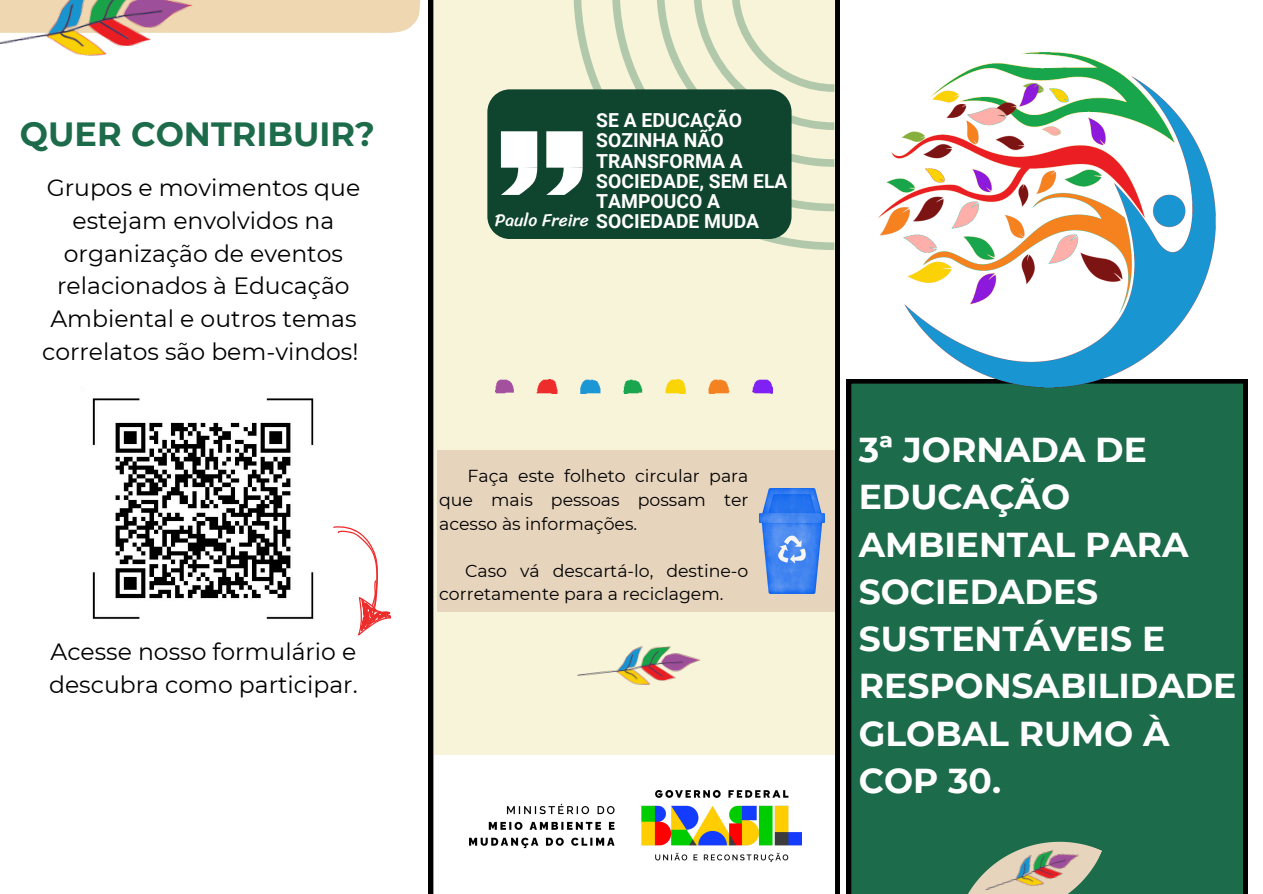
<style>
.page{position:relative;width:1263px;height:894px;background:#fff}
.page>*{position:absolute;margin:0;border:0;box-sizing:border-box;transform-origin:0 0}
.t1{font:700 34.5px/47.2px "Montserrat";color:#fff}
.t2{font:700 33.45px "Montserrat";color:#1c6b4a}
.t3{font:23.55px/32.7px "Montserrat";color:#000;text-align:center}
.t4{font:700 19.35px/20.2px "Roboto";color:#fff}
.t5{font:17.55px "Sriracha";color:#fff}
.t6{font:17.4px/23.7px "Montserrat";color:#000;text-align:justify}
</style>
<div class="page">
<div style="left:429px;top:0;width:410px;height:893px;background:#f8f4d9"></div>
<svg style="left:573px;top:0;width:261px;height:250px;fill:#f8f4d9"></svg>
<svg style="left:612px;top:0;width:222px;height:211px;fill:#f8f4d9"></svg>
<svg style="left:656px;top:0;width:178px;height:167px"></svg>
<div style="left:487px;top:89px;width:304px;height:150px;background:#0f442e"></div>
<div style="left:501px;top:131px;width:36px;height:37px;background:#fff"></div>
<svg style="left:501px;top:167px;width:36px;height:28px"></svg>
<div style="left:546px;top:131px;width:37px;height:37px;background:#fff"></div>
<svg style="left:546px;top:167px;width:37px;height:28px"></svg>
<div style="left:847px;top:379px;width:400px;height:514px;background:#1c6b4a"></div>
<svg style="left:333px;top:526px;width:59px;height:110px"></svg>
<div style="left:0;top:0;width:421px;height:33px;background:#efd8b1"></div>
<img style="left:0;top:0;width:201px;height:56px">
<div style="left:437px;top:450px;width:397px;height:162px;background:#e6d4bd"></div>
<img style="left:759px;top:488px;width:65px;height:105px">
<div style="left:434px;top:754px;width:400px;height:139px;background:#fff"></div>
<img style="left:469px;top:790px;width:332px;height:71px">
<div style="left:962px;top:807px;width:140px;height:86px;background:#1c6b4a"></div>
<img style="left:979px;top:839px;width:107px;height:54px">
<img style="left:495px;top:379px;width:277px;height:14px">
<img style="left:575px;top:638px;width:128px;height:50px">
<img style="left:92px;top:398px;width:222px;height:221px">
<img style="left:859px;top:52px;width:376px;height:356px">
<h2 class="t2" style="left:20px;top:113px;width:356px">QUER CONTRIBUIR?</h2>
<h3 class="t3" style="left:42px;top:171px;width:320px">Grupos e movimentos que estejam envolvidos na organização de eventos relacionados à Educação<br>Ambiental e outros temas correlatos são bem-vindos!</h3>
<p class="t3" style="left:49px;top:635px;width:310px;text-align:left">Acesse nosso formulário e descubra como participar.</p>
<p class="t5" style="left:495px;top:210px;width:95px">Paulo Freire</p>
<p class="t4" style="left:596px;top:110px;width:193px">SE A EDUCAÇÃO<br>SOZINHA NÃO<br>TRANSFORMA A<br>SOCIEDADE, SEM ELA<br>TAMPOUCO A<br>SOCIEDADE MUDA</p>
<p class="t6" style="left:439px;top:464px;width:311px;text-indent:28px">Faça este folheto circular para que mais pessoas possam ter acesso às informações.</p>
<h4 class="t6" style="left:439px;top:558px;width:311px;text-indent:26px">Caso vá descartá-lo, destine-o corretamente para a reciclagem.</h4>
<h1 class="t1" style="left:859px;top:426px;width:379px">3ª JORNADA DE<br>EDUCAÇÃO<br>AMBIENTAL PARA<br>SOCIEDADES<br>SUSTENTÁVEIS E<br>RESPONSABILIDADE<br>GLOBAL RUMO À<br>COP 30.</h1>
</div>
